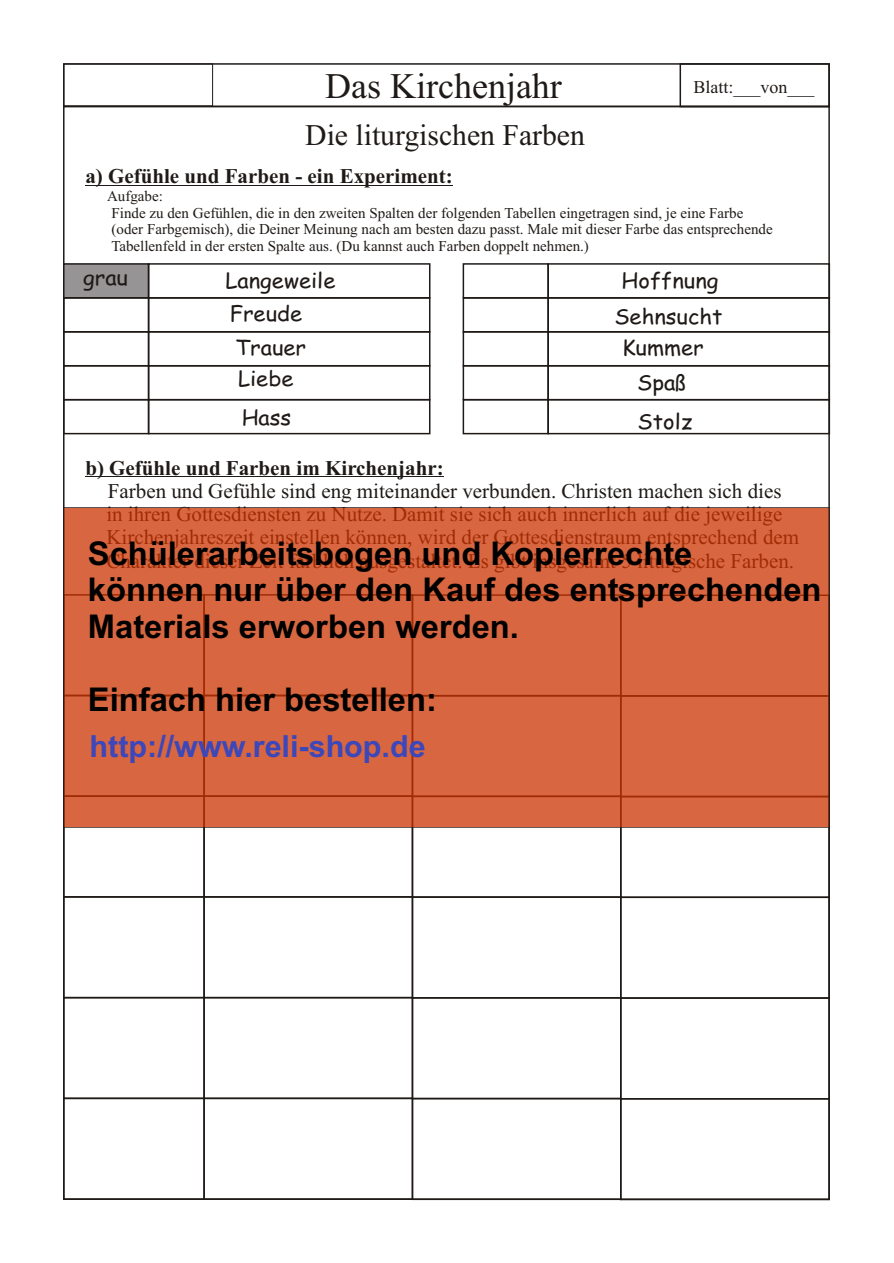
<style>
.page{position:relative;width:894px;height:1263px;background:#fff}
.page>*{position:absolute;margin:0;border:0;box-sizing:border-box;transform-origin:0 0}
.t1{font:36px "Times New Roman";color:#1f1a17}
.t2{font:700 32.7px/36.6px "Arial";color:#000}
.t3{font:700 30.45px "Arial";color:#3b47ba}
.t4{font:30px "Times New Roman";color:#1f1a17}
.t5{font:21px/23.2px "Times New Roman";color:#1f1a17}
.t6{font:21px/33.5px "Comic Sans MS";color:#1f1a17;scale:1.05 1}
.t7{font:700 21px "Times New Roman";color:#1f1a17}
.t8{font:18px "Times New Roman";color:#1f1a17}
.t9{font:15px/16.6px "Times New Roman";color:#1f1a17}
</style>
<div class="page">
<div style="left:63px;top:63px;width:767px;height:44px;border:2px solid #1f1a17"></div>
<div style="left:680px;top:63px;width:150px;height:44px;border:2px solid #1f1a17"></div>
<div style="left:63px;top:795px;width:142px;height:103px;border:2px solid #1f1a17"></div>
<div style="left:63px;top:896px;width:142px;height:102px;border:2px solid #1f1a17"></div>
<div style="left:63px;top:997px;width:142px;height:102px;border:2px solid #1f1a17"></div>
<div style="left:63px;top:1098px;width:142px;height:102px;border:2px solid #1f1a17"></div>
<div style="left:203px;top:795px;width:210px;height:103px;border:2px solid #1f1a17"></div>
<div style="left:203px;top:896px;width:210px;height:102px;border:2px solid #1f1a17"></div>
<div style="left:203px;top:997px;width:210px;height:102px;border:2px solid #1f1a17"></div>
<div style="left:203px;top:1098px;width:210px;height:102px;border:2px solid #1f1a17"></div>
<div style="left:620px;top:796px;width:210px;height:102px;border:2px solid #1f1a17"></div>
<div style="left:412px;top:896px;width:210px;height:103px;border:2px solid #1f1a17"></div>
<div style="left:620px;top:897px;width:210px;height:102px;border:2px solid #1f1a17"></div>
<div style="left:412px;top:997px;width:210px;height:102px;border:2px solid #1f1a17"></div>
<div style="left:620px;top:997px;width:210px;height:103px;border:2px solid #1f1a17"></div>
<div style="left:412px;top:1098px;width:210px;height:102px;border:2px solid #1f1a17"></div>
<div style="left:620px;top:1098px;width:210px;height:102px;border:2px solid #1f1a17"></div>
<hr style="left:85px;top:185px;width:368px;height:1px;background:#1f1a17">
<hr style="left:85px;top:477px;width:359px;height:1px;background:#1f1a17">
<div style="left:63px;top:263px;width:86px;height:36px;background:#969494;border:2px solid #1f1a17"></div>
<div style="left:463px;top:263px;width:86px;height:36px;border:2px solid #1f1a17"></div>
<div style="left:63px;top:297px;width:86px;height:36px;border:2px solid #1f1a17"></div>
<div style="left:463px;top:297px;width:86px;height:36px;border:2px solid #1f1a17"></div>
<div style="left:63px;top:331px;width:86px;height:35px;border:2px solid #1f1a17"></div>
<div style="left:463px;top:331px;width:86px;height:35px;border:2px solid #1f1a17"></div>
<div style="left:63px;top:365px;width:86px;height:35px;border:2px solid #1f1a17"></div>
<div style="left:463px;top:365px;width:86px;height:35px;border:2px solid #1f1a17"></div>
<div style="left:63px;top:399px;width:86px;height:35px;border:2px solid #1f1a17"></div>
<div style="left:463px;top:399px;width:86px;height:35px;border:2px solid #1f1a17"></div>
<div style="left:148px;top:263px;width:282px;height:36px;border:2px solid #1f1a17"></div>
<div style="left:547px;top:263px;width:283px;height:36px;border:2px solid #1f1a17"></div>
<div style="left:148px;top:297px;width:282px;height:36px;border:2px solid #1f1a17"></div>
<div style="left:547px;top:297px;width:283px;height:36px;border:2px solid #1f1a17"></div>
<div style="left:148px;top:331px;width:282px;height:35px;border:2px solid #1f1a17"></div>
<div style="left:547px;top:331px;width:283px;height:35px;border:2px solid #1f1a17"></div>
<div style="left:148px;top:365px;width:282px;height:35px;border:2px solid #1f1a17"></div>
<div style="left:547px;top:365px;width:283px;height:35px;border:2px solid #1f1a17"></div>
<div style="left:148px;top:399px;width:282px;height:35px;border:2px solid #1f1a17"></div>
<div style="left:547px;top:399px;width:283px;height:35px;border:2px solid #1f1a17"></div>
<div style="left:63px;top:64px;width:150px;height:42px;border:1px solid #1f1a17"></div>
<div style="left:64px;top:507px;width:765px;height:321px;background:#d86640"></div>
<h1 class="t1" style="left:325px;top:73px;width:238px">Das Kirchenjahr</h1>
<p class="t8" style="left:693px;top:81px;width:123px">Blatt:___von___</p>
<h3 class="t4" style="left:305px;top:125px;width:281px">Die liturgischen Farben</h3>
<p class="t7" style="left:85px;top:169px;width:369px">a) Gefühle und Farben - ein Experiment:</p>
<p class="t9" style="left:107px;top:189px;width:667px">Aufgabe:<br>Finde zu den Gefühlen, die in den zweiten Spalten der folgenden Tabellen eingetragen sind, je eine Farbe (oder Farbgemisch), die Deiner Meinung nach am besten dazu passt. Male mit dieser Farbe das entsprechende Tabellenfeld in der ersten Spalte aus. (Du kannst auch Farben doppelt nehmen.)</p>
<p class="t6" style="left:83px;top:263px;width:44px">grau</p>
<p class="t6" style="left:225px;top:266px;width:106px">Langeweile<br>Freude<br>Trauer</p>
<p class="t6" style="left:238px;top:361px;width:54px;line-height:38.7px">Liebe<br>Hass</p>
<p class="t6" style="left:614px;top:264px;width:104px;line-height:36.6px;text-align:center">Hoffnung<br>Sehnsucht</p>
<p class="t6" style="left:622px;top:332px;width:79px;line-height:35.5px;text-align:center">Kummer<br>Spaß</p>
<p class="t6" style="left:638px;top:407px;width:54px">Stolz</p>
<p class="t7" style="left:85px;top:460px;width:360px">b) Gefühle und Farben im Kirchenjahr:</p>
<p class="t5" style="left:106px;top:481px;width:694px">Farben und Gefühle sind eng miteinander verbunden. Christen machen sich dies in ihren Gottesdiensten zu Nutze. Damit sie sich auch innerlich auf die jeweilige Kirchenjahreszeit einstellen können, wird der Gottesdienstraum entsprechend dem Charakter dieser Zeit farblich ausgestaltet. Es gibt insgesamt 5 liturgische Farben.</p>
<h2 class="t2" style="left:88px;top:538px;width:735px">Schülerarbeitsbogen und Kopierrechte<br>können nur über den Kauf des entsprechenden<br>Materials erworben werden.</h2>
<h2 class="t2" style="left:88px;top:684px;width:351px">Einfach hier bestellen:</h2>
<h3 class="t3" style="left:90px;top:735px;width:337px">http://www.reli-shop.de</h3>
</div>
